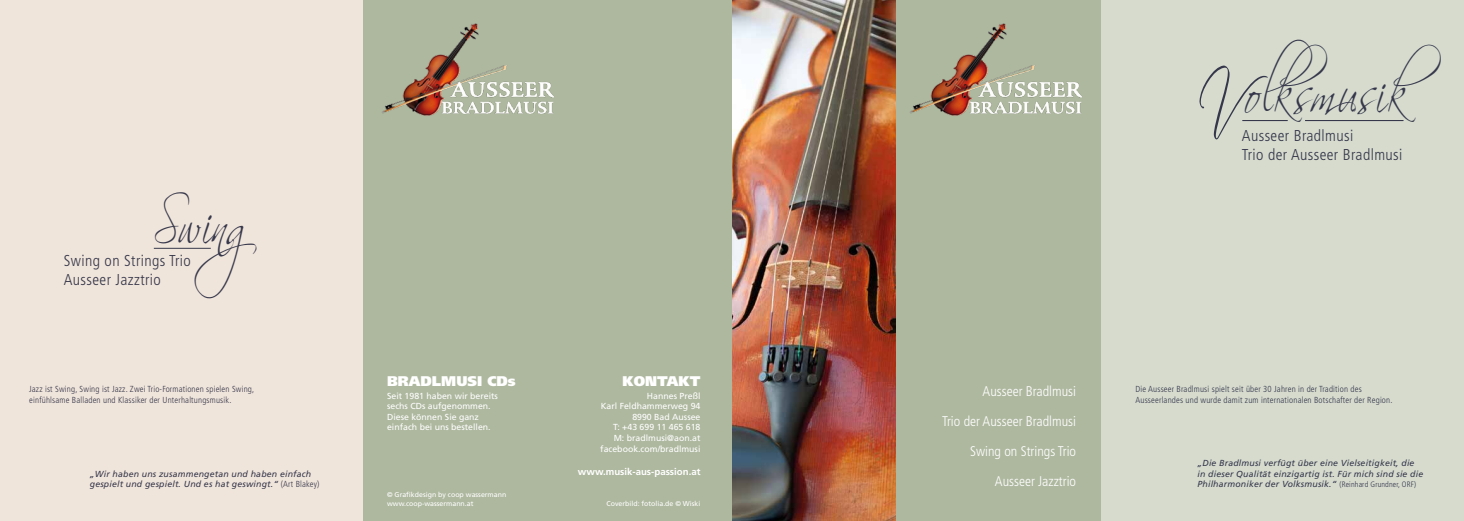
<style>
.page{position:relative;width:1464px;height:521px;background:#fff}
.page>*{position:absolute;margin:0;border:0;box-sizing:border-box;transform-origin:0 0}
.t1{font:59.94px "Scriptina";letter-spacing:.035em;color:#36374b;scale:.67 1}
.t2{font:59.94px "Scriptina";letter-spacing:.005em;color:#36374b;scale:.67 1}
.t3{font:300 condensed 15.75px/18.9px "Frutiger";letter-spacing:.025em;color:#36374b}
.t4{font:300 condensed 14px/29.8px "Frutiger";color:#fff;text-align:right}
.t5{font:900 14px "Frutiger";color:#fff}
.t6{font:700 9.62px "Frutiger";color:#fff}
.t7{font:300 condensed 8.75px/10.5px "Frutiger";letter-spacing:.02em;color:#36374b}
.t8{font:italic 8.75px/10.5px "Frutiger";letter-spacing:.02em;color:#36374b}
.t9{font:8.75px/10.5px "Frutiger";color:#fff;text-align:right}
.t10{font:7px/8.4px "Frutiger";color:#fff}
.s1{font-weight:300;font-style:normal;font-stretch:condensed}
.s2{font-size:93.89px}
.s3{font-weight:300;font-style:normal;font-stretch:condensed;font-size:7.88px}
</style>
<div class="page">
<div style="left:0;top:0;width:363px;height:521px;background:#f0e5db"></div>
<div style="left:1100px;top:0;width:363px;height:521px;background:#d6dbce"></div>
<div style="left:732px;top:0;width:368px;height:521px;background:#aeb89f"></div>
<div style="left:363px;top:0;width:369px;height:521px;background:#aeb89f"></div>
<img style="left:732px;top:0;width:163px;height:521px">
<img style="left:382px;top:23px;width:172px;height:93px">
<img style="left:910px;top:23px;width:172px;height:93px">
<hr style="left:1242px;top:120px;width:45px;height:1px;background:#36374b">
<hr style="left:1305px;top:120px;width:98px;height:1px;background:#36374b">
<hr style="left:154px;top:248px;width:57px;height:1px;background:#36374b">
<h1 class="t2" style="left:153px;top:187px;width:203px">Swing</h1>
<h2 class="t3" style="left:64px;top:251px;width:128px">Swing on Strings Trio<br>Ausseer Jazztrio</h2>
<p class="t7" style="left:29px;top:384px;width:226px">Jazz ist Swing, Swing ist Jazz. Zwei Trio-Formationen spielen Swing, einfühlsame Balladen und Klassiker der Unterhaltungsmusik.</p>
<p class="t8" style="left:90px;top:468px;width:231px">„Wir haben uns zusammengetan und haben einfach gespielt und gespielt. Und es hat geswingt.“ <span class="s1">(Art Blakey)</span></p>
<h3 class="t5" style="left:387px;top:372px;width:130px">BRADLMUSI CDs</h3>
<p class="t9" style="left:387px;top:390px;width:112px;text-align:left">Seit 1981 haben wir bereits sechs CDs aufgenommen.<br>Diese können Sie ganz einfach bei uns bestellen.</p>
<p class="t10" style="left:387px;top:490px;width:121px">© Grafikdesign by coop wassermann www.coop-wassermann.at</p>
<h3 class="t5" style="left:622px;top:372px;width:80px">KONTAKT</h3>
<p class="t9" style="left:601px;top:390px;width:101px">Hannes Preßl<br>Karl Feldhammerweg 94<br>8990 Bad Aussee<br>T: +43 699 11 465 618<br>M: bradlmusi@aon.at</p>
<p class="t9" style="left:600px;top:444px;width:102px">facebook.com/bradlmusi</p>
<p class="t6" style="left:578px;top:466px;width:124px">www.musik-aus-passion.at</p>
<p class="t10" style="left:606px;top:500px;width:95px">Coverbild: fotolia.de © Wiski</p>
<h1 class="t1" style="left:1197px;top:56px;width:365px"><span class="s2">V</span>olksmusik</h1>
<h2 class="t3" style="left:1241px;top:126px;width:162px">Ausseer Bradlmusi<br>Trio der Ausseer Bradlmusi</h2>
<h3 class="t4" style="left:942px;top:377px;width:135px">Ausseer Bradlmusi<br>Trio der Ausseer Bradlmusi<br>Swing on Strings Trio<br>Ausseer Jazztrio</h3>
<p class="t7" style="left:1135px;top:384px;width:258px">Die Ausseer Bradlmusi spielt seit über 30 Jahren in der Tradition des<br>Ausseerlandes und wurde damit zum internationalen Botschafter der Region.</p>
<p class="t8" style="left:1197px;top:458px;width:227px">„Die Bradlmusi verfügt über eine Vielseitigkeit, die in dieser Qualität einzigartig ist. Für mich sind sie die<br>Philharmoniker der Volksmusik.“ <span class="s3">(Reinhard Grundner, ORF)</span></p>
</div>
